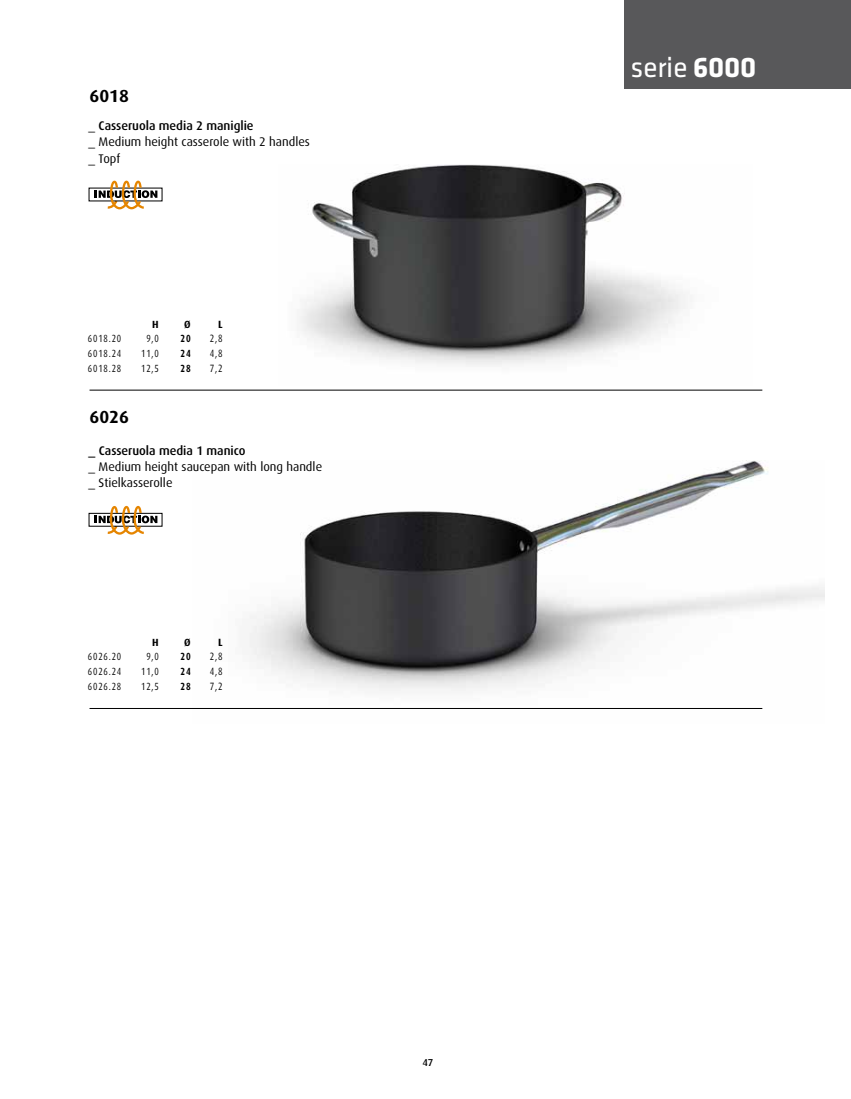
<style>
.page{position:relative;width:851px;height:1099px;background:#fff}
.page>*{position:absolute;margin:0;border:0;box-sizing:border-box;transform-origin:0 0}
.t1{font:29.38px "Klavika Regular OSF";letter-spacing:-.005em;color:#fff}
.t2{font:700 17.5px "Dax";color:#000}
.t3{font:12.5px/16.2px "Dax";color:#000}
.t4{font:500 12.5px "Dax";color:#000}
.t5{font:10.62px "Dax";color:#000;scale:.8 1}
.t6{font:700 10.5px "Dax";color:#000}
.t7{font:10.38px "Dax";letter-spacing:.1em;color:#000;scale:.8 1}
.t8{font:700 10.38px "Dax";letter-spacing:.1em;color:#000;scale:.8 1}
.t9{font:700 10.38px "Dax";letter-spacing:.1em;color:#000}
.t10{font:500 10px "Dax";color:#000}
.s1{font-weight:500}
.s2{font-family:"Klavika";font-weight:700}
</style>
<div class="page">
<img style="left:299px;top:165px;width:387px;height:201px">
<img style="left:249px;top:460px;width:575px;height:249px">
<div style="left:624px;top:0;width:226px;height:89px;background:#58585a"></div>
<svg style="left:94px;top:190px;width:64px;height:8px"></svg>
<svg style="left:95px;top:181px;width:62px;height:28px"></svg>
<svg style="left:94px;top:515px;width:64px;height:8px"></svg>
<svg style="left:95px;top:506px;width:62px;height:28px"></svg>
<hr style="left:89px;top:708px;width:673px;height:1px;background:#000">
<hr style="left:89px;top:390px;width:673px;height:1px;background:#000">
<h2 class="t2" style="left:89px;top:86px;width:41px">6018</h2>
<p class="t3" style="left:89px;top:118px;width:223px">_ <span class="s1">Casseruola media 2 maniglie<br></span>_ Medium height casserole with 2 handles _ Topf</p>
<p class="t9" style="left:152px;top:318px;width:8px">H</p>
<p class="t9" style="left:184px;top:318px;width:8px">Ø</p>
<p class="t6" style="left:218px;top:318px;width:6px">L</p>
<p class="t7" style="left:88px;top:333px;width:43px">6018.20</p>
<p class="t7" style="left:146px;top:333px;width:17px">9,0</p>
<p class="t8" style="left:180px;top:333px;width:14px">20</p>
<p class="t5" style="left:210px;top:333px;width:17px">2,8</p>
<p class="t7" style="left:88px;top:348px;width:43px">6018.24</p>
<p class="t7" style="left:141px;top:348px;width:24px">11,0</p>
<p class="t8" style="left:180px;top:348px;width:14px">24</p>
<p class="t5" style="left:210px;top:348px;width:17px">4,8</p>
<p class="t7" style="left:88px;top:363px;width:43px">6018.28</p>
<p class="t7" style="left:141px;top:363px;width:24px">12,5</p>
<p class="t8" style="left:180px;top:363px;width:14px">28</p>
<p class="t5" style="left:210px;top:362px;width:17px">7,2</p>
<h2 class="t2" style="left:89px;top:407px;width:41px">6026</h2>
<p class="t4" style="left:89px;top:443px;width:158px">_ Casseruola media 1 manico</p>
<p class="t3" style="left:89px;top:459px;width:235px">_ Medium height saucepan with long handle _ Stielkasserolle</p>
<p class="t9" style="left:152px;top:636px;width:8px">H</p>
<p class="t9" style="left:184px;top:636px;width:8px">Ø</p>
<p class="t6" style="left:218px;top:636px;width:6px">L</p>
<p class="t7" style="left:88px;top:651px;width:43px">6026.20</p>
<p class="t7" style="left:146px;top:651px;width:17px">9,0</p>
<p class="t8" style="left:180px;top:651px;width:14px">20</p>
<p class="t5" style="left:210px;top:651px;width:17px">2,8</p>
<p class="t7" style="left:88px;top:666px;width:43px">6026.24</p>
<p class="t7" style="left:141px;top:666px;width:24px">11,0</p>
<p class="t8" style="left:180px;top:666px;width:14px">24</p>
<p class="t5" style="left:210px;top:665px;width:17px">4,8</p>
<p class="t7" style="left:88px;top:681px;width:43px">6026.28</p>
<p class="t7" style="left:141px;top:681px;width:24px">12,5</p>
<p class="t8" style="left:180px;top:680px;width:14px">28</p>
<p class="t5" style="left:210px;top:680px;width:17px">7,2</p>
<p class="t10" style="left:422px;top:1057px;width:12px">47</p>
<h1 class="t1" style="left:630px;top:53px;width:127px">serie <span class="s2">6000</span></h1>
</div>
